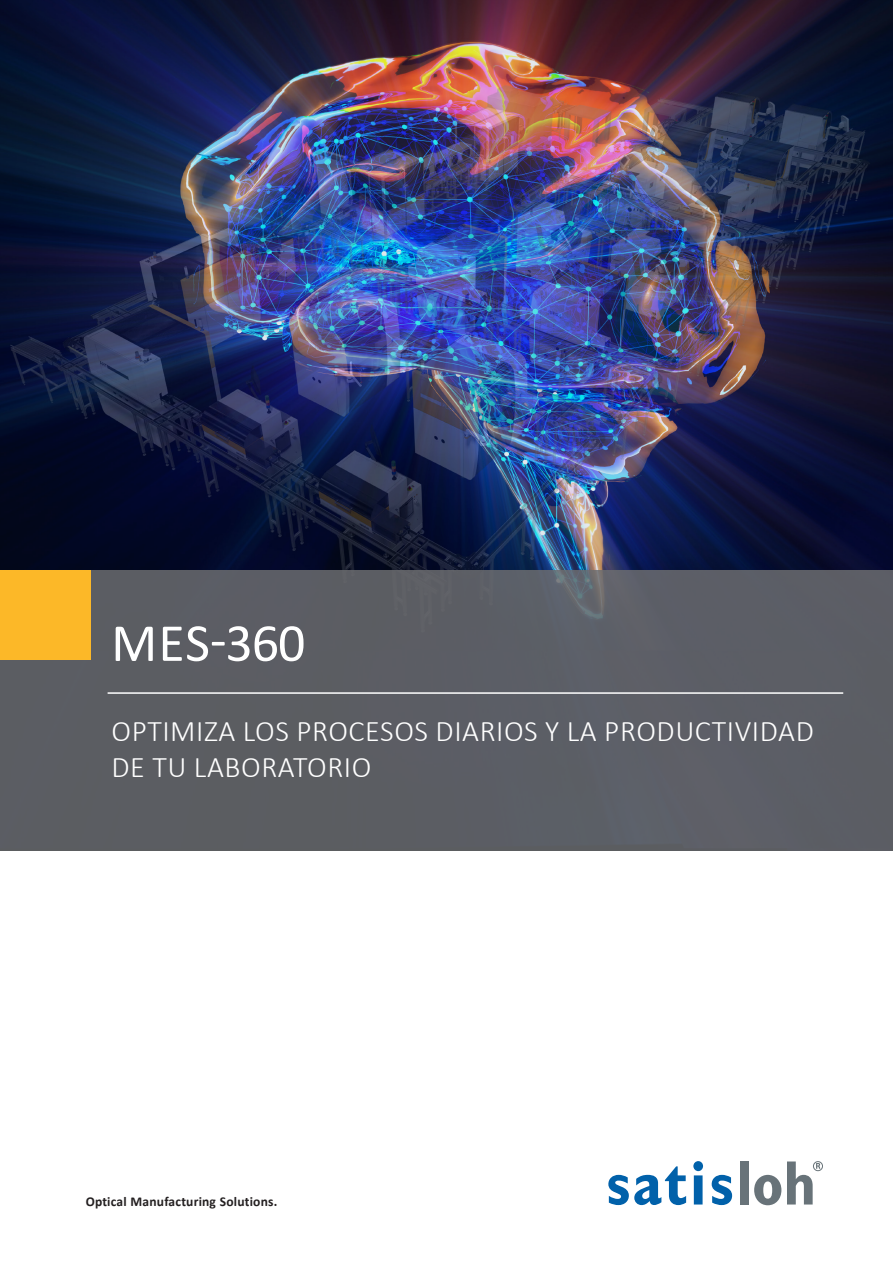
<style>
.page{position:relative;width:893px;height:1263px;background:#fff}
.page>*{position:absolute;margin:0;border:0;box-sizing:border-box;transform-origin:0 0}
.t1{font:54px "Calibri";letter-spacing:-.005em;color:#fff}
.t2{font:300 30px/36px "Calibri";letter-spacing:.02em;color:#fff}
.t3{font:700 13.5px "Calibri";letter-spacing:.015em;color:#231f20}
</style>
<div class="page">
<img style="left:0;top:0;width:893px;height:570px">
<div style="left:0;top:570px;width:893px;height:281px;background:#5b5d64"></div>
<div style="left:0;top:570px;width:91px;height:90px;background:#fcb828"></div>
<svg style="left:608px;top:1166px;width:78px;height:39px"></svg>
<svg style="left:693px;top:1161px;width:10px;height:43px"></svg>
<svg style="left:712px;top:1175px;width:20px;height:30px"></svg>
<div style="left:740px;top:1161px;width:8px;height:43px;background:#687379"></div>
<svg style="left:754px;top:1175px;width:27px;height:30px"></svg>
<svg style="left:787px;top:1161px;width:33px;height:43px"></svg>
<div style="left:813px;top:1161px;width:10px;height:10px;border:1px solid #687379;border-radius:50%"></div>
<hr style="left:108px;top:692px;width:735px;height:2px;background:#fff">
<p class="t1" style="left:111px;top:605px;width:196px">MES-360</p>
<p class="t2" style="left:112px;top:713px;width:704px">OPTIMIZA LOS PROCESOS DIARIOS Y LA PRODUCTIVIDAD<br>DE TU LABORATORIO</p>
<p class="t3" style="left:86px;top:1192px;width:193px">Optical Manufacturing Solutions.</p>
</div>
